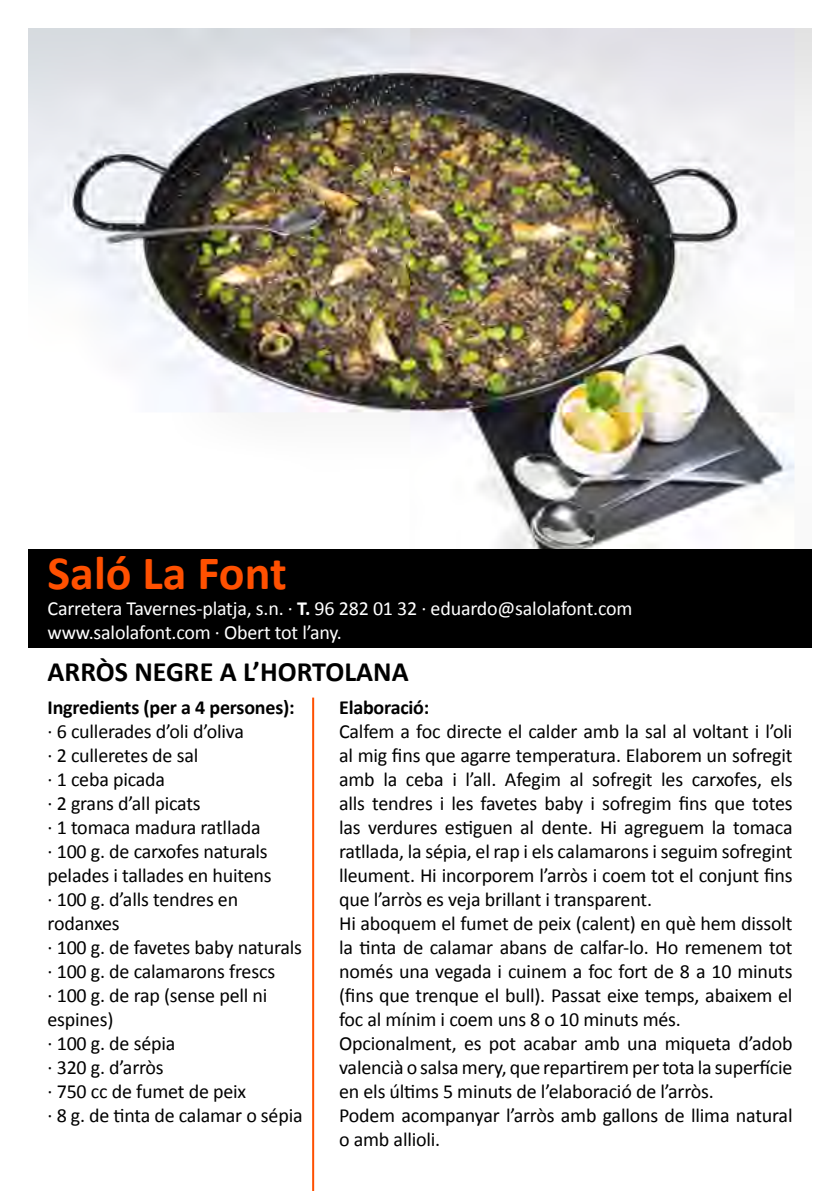
<style>
.page{position:relative;width:840px;height:1191px;background:#fff}
.page>*{position:absolute;margin:0;border:0;box-sizing:border-box;transform-origin:0 0}
.t1{font:700 48px "Calibri";color:#ff5000}
.t2{font:700 28px "Calibri";color:#000}
.t3{font:20px/24px "Calibri";letter-spacing:-.01em;color:#000}
.t4{font:20px/24px "Calibri";letter-spacing:-.01em;color:#fff}
.t5{font:700 20px "Calibri";letter-spacing:-.01em;color:#000}
.s1{font-weight:700}
</style>
<div class="page">
<hr style="left:312px;top:697px;width:2px;height:494px;background:#ff5000">
<img style="left:28px;top:28px;width:783px;height:521px">
<div style="left:28px;top:549px;width:783px;height:98px;background:#000"></div>
<h1 class="t1" style="left:48px;top:542px;width:240px">Saló La Font</h1>
<p class="t4" style="left:48px;top:596px;width:586px">Carretera Tavernes-platja, s.n. · <span class="s1">T.</span> 96 282 01 32 · eduardo@salolafont.com www.salolafont.com · Obert tot l’any.</p>
<h2 class="t2" style="left:48px;top:653px;width:362px">ARRÒS NEGRE A L’HORTOLANA</h2>
<p class="t5" style="left:48px;top:694px;width:248px">Ingredients (per a 4 persones):</p>
<p class="t3" style="left:48px;top:719px;width:256px">· 6 cullerades d’oli d’oliva<br>· 2 culleretes de sal<br>· 1 ceba picada<br>· 2 grans d’all picats<br>· 1 tomaca madura ratllada<br>· 100 g. de carxofes naturals pelades i tallades en huitens<br>· 100 g. d’alls tendres en rodanxes<br>· 100 g. de favetes baby naturals · 100 g. de calamarons frescs<br>· 100 g. de rap (sense pell ni espines)<br>· 100 g. de sépia<br>· 320 g. d’arròs<br>· 750 cc de fumet de peix<br>· 8 g. de tinta de calamar o sépia</p>
<p class="t5" style="left:339px;top:694px;width:92px">Elaboració:</p>
<p class="t3" style="left:339px;top:719px;width:455px">Calfem a foc directe el calder amb la sal al voltant i l’oli al mig fins que agarre temperatura. Elaborem un sofregit amb la ceba i l’all. Afegim al sofregit les carxofes, els alls tendres i les favetes baby i sofregim fins que totes las verdures estiguen al dente. Hi agreguem la tomaca ratllada, la sépia, el rap i els calamarons i seguim sofregint lleument. Hi incorporem l’arròs i coem tot el conjunt fins que l’arròs es veja brillant i transparent.<br>Hi aboquem el fumet de peix (calent) en què hem dissolt la tinta de calamar abans de calfar-lo. Ho remenem tot només una vegada i cuinem a foc fort de 8 a 10 minuts (fins que trenque el bull). Passat eixe temps, abaixem el foc al mínim i coem uns 8 o 10 minuts més.<br>Opcionalment, es pot acabar amb una miqueta d’adob valencià o salsa mery, que repartirem per tota la superfície en els últims 5 minuts de l’elaboració de l’arròs.<br>Podem acompanyar l’arròs amb gallons de llima natural o amb allioli.</p>
</div>
